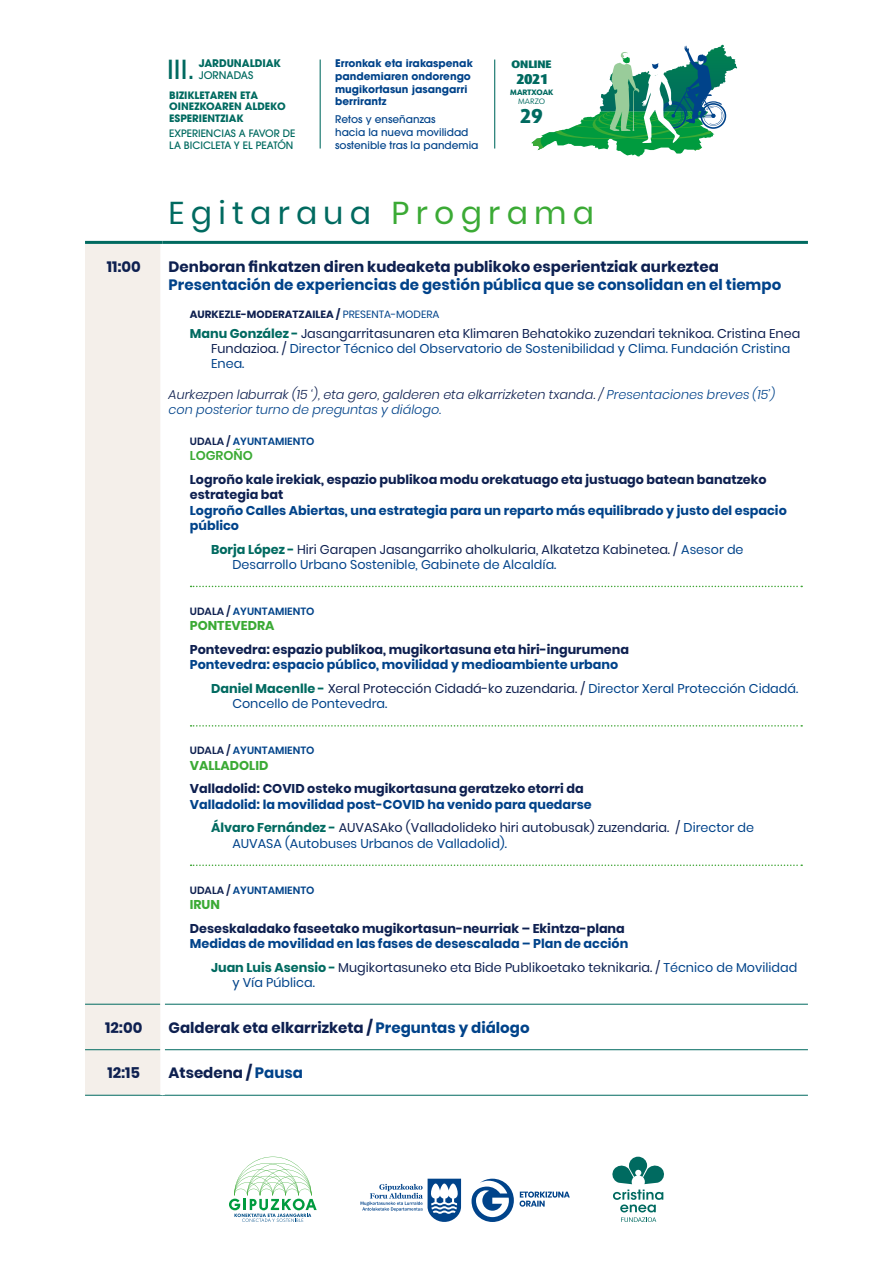
<style>
.page{position:relative;width:893px;height:1263px;background:#fff}
.page>*{position:absolute;margin:0;border:0;box-sizing:border-box;transform-origin:0 0}
.t1{font:31.5px "Poppins";letter-spacing:.2em;color:#006a60}
.t2{font:500 26.1px "ITC Avant Garde Pro";color:#006a60}
.t3{font:800 19.5px "URW Form";color:#006a60}
.t4{font:700 15px "Poppins";color:#0e2050}
.t5{font:700 15px "Poppins";color:#00438a}
.t6{font:13.8px "URW Form Poster";color:#006a60}
.t7{font:700 12.75px/23.9px "Poppins";color:#00438a}
.t8{font:12.75px/15.3px "Poppins";color:#0e2050}
.t9{font:700 12.75px/15.3px "Poppins";color:#0e2050}
.t10{font:italic 300 12.75px/15.3px "Poppins";color:#0e2050}
.t11{font:12.75px "Poppins";color:#00438a}
.t12{font:700 12.75px "Poppins";color:#3baa35}
.t13{font:600 12.75px "Poppins";color:#3baa35}
.t14{font:700 10.5px/12.6px "ITC Avant Garde Pro";color:#00438a}
.t15{font:600 10.5px "Poppins";color:#00438a}
.t16{font:500 10.5px/12.6px "ITC Avant Garde Pro";color:#00438a}
.t17{font:700 10.5px "Poppins";color:#0e2050}
.t18{font:700 10.5px "ITC Avant Garde Pro";letter-spacing:-.005em;color:#006a60}
.t19{font:500 10.5px "ITC Avant Garde Pro";color:#006a60}
.t20{font:10.5px "URW Form Poster";color:#006a60}
.t21{font:700 10.2px/11.2px "ITC Avant Garde Pro";color:#006a60}
.t22{font:500 10.2px/11.2px "ITC Avant Garde Pro";color:#006a60}
.t23{font:800 7.65px "URW Form";color:#006a60}
.t24{font:7.65px "URW Form";letter-spacing:.01em;color:#006a60}
.s1{color:#3baa35}
.s2{font-weight:400;color:#00438a}
.s3{font-weight:700;color:#006a60}
.s4{color:#00438a}
.s5{color:#0e2050}
.s6{color:#006a60}
.s7{font-weight:400;color:#0e2050}
.s8{font-weight:400}
</style>
<div class="page">
<svg style="left:612px;top:1157px;width:52px;height:65px"></svg>
<svg style="left:472px;top:1179px;width:42px;height:43px"></svg>
<svg style="left:520px;top:1191px;width:50px;height:16px"></svg>
<svg style="left:360px;top:1179px;width:101px;height:43px"></svg>
<svg style="left:229px;top:1157px;width:88px;height:65px"></svg>
<hr style="left:320px;top:60px;width:1px;height:89px;background:#006a60">
<hr style="left:494px;top:60px;width:1px;height:89px;background:#006a60">
<svg style="left:532px;top:45px;width:205px;height:111px"></svg>
<div style="left:85px;top:244px;width:75px;height:851px;background:#f4efea"></div>
<hr style="left:85px;top:1004px;width:75px;height:1px;background:#006a60">
<hr style="left:165px;top:1004px;width:643px;height:1px;background:#006a60">
<hr style="left:85px;top:1049px;width:75px;height:1px;background:#006a60">
<hr style="left:165px;top:1049px;width:643px;height:1px;background:#006a60">
<hr style="left:85px;top:1095px;width:78px;height:1px;background:#006a60">
<hr style="left:163px;top:1095px;width:645px;height:1px;background:#006a60">
<hr style="left:85px;top:241px;width:78px;height:3px;background:#006a60">
<hr style="left:163px;top:241px;width:645px;height:3px;background:#006a60">
<svg style="left:191px;top:586px;width:611px;height:1px"></svg>
<svg style="left:191px;top:725px;width:611px;height:2px"></svg>
<svg style="left:191px;top:864px;width:611px;height:2px"></svg>
<h2 class="t2" style="left:167px;top:53px;width:29px">III.</h2>
<p class="t18" style="left:199px;top:56px;width:84px">JARDUNALDIAK</p>
<p class="t19" style="left:199px;top:68px;width:56px">JORNADAS</p>
<p class="t21" style="left:169px;top:90px;width:118px">BIZIKLETAREN ETA<br>OINEZKOAREN ALDEKO<br>ESPERIENTZIAK</p>
<p class="t22" style="left:169px;top:128px;width:128px">EXPERIENCIAS A FAVOR DE<br>LA BICICLETA Y EL PEATÓN</p>
<p class="t14" style="left:335px;top:57px;width:139px">Erronkak eta irakaspenak pandemiaren ondorengo mugikortasun jasangarri berrirantz</p>
<p class="t16" style="left:335px;top:113px;width:145px">Retos y enseñanzas<br>hacia la nueva movilidad sostenible tras la pandemia</p>
<p class="t20" style="left:511px;top:56px;width:42px">ONLINE</p>
<p class="t6" style="left:517px;top:69px;width:33px">2021</p>
<p class="t23" style="left:510px;top:87px;width:45px">MARTXOAK</p>
<p class="t24" style="left:518px;top:96px;width:29px">MARZO</p>
<h3 class="t3" style="left:520px;top:102px;width:24px">29</h3>
<h1 class="t1" style="left:169px;top:195px;width:427px">Egitaraua <span class="s1">Programa</span></h1>
<p class="t4" style="left:107px;top:258px;width:36px">11:00</p>
<p class="t4" style="left:169px;top:258px;width:552px">Denboran finkatzen diren kudeaketa publikoko esperientziak aurkeztea</p>
<p class="t5" style="left:169px;top:276px;width:614px">Presentación de experiencias de gestión pública que se consolidan en el tiempo</p>
<p class="t17" style="left:190px;top:308px;width:251px">AURKEZLE-MODERATZAILEA / <span class="s2">PRESENTA-MODERA</span></p>
<p class="t8" style="left:211px;top:326px;width:591px;text-indent:-21px"><span class="s3">Manu González -</span> Jasangarritasunaren eta Klimaren Behatokiko zuzendari teknikoa. Cristina Enea<br>Fundazioa. / <span class="s4">Director Técnico del Observatorio de Sostenibilidad y Clima. Fundación Cristina<br>Enea.</span></p>
<p class="t10" style="left:169px;top:387px;width:608px">Aurkezpen laburrak (15 ‘), eta gero, galderen eta elkarrizketen txanda. / <span class="s4">Presentaciones breves (15’) con posterior turno de preguntas y diálogo.</span></p>
<p class="t15" style="left:190px;top:435px;width:126px"><span class="s5">UDALA /</span> AYUNTAMIENTO</p>
<p class="t13" style="left:190px;top:448px;width:65px">LOGROÑO</p>
<p class="t9" style="left:190px;top:472px;width:578px">Logroño kale irekiak, espazio publikoa modu orekatuago eta justuago batean banatzeko estrategia bat</p>
<p class="t7" style="left:190px;top:502px;width:598px;line-height:15.3px">Logroño Calles Abiertas, una estrategia para un reparto más equilibrado y justo del espacio público</p>
<p class="t8" style="left:232px;top:541px;width:513px;text-indent:-21px"><span class="s3">Borja López -</span> Hiri Garapen Jasangarriko aholkularia, Alkatetza Kabinetea. / <span class="s4">Asesor de<br>Desarrollo Urbano Sostenible, Gabinete de Alcaldía.</span></p>
<p class="t15" style="left:190px;top:605px;width:126px"><span class="s5">UDALA /</span> AYUNTAMIENTO</p>
<p class="t12" style="left:190px;top:618px;width:86px">PONTEVEDRA</p>
<p class="t9" style="left:190px;top:642px;width:441px">Pontevedra: espazio publikoa, mugikortasuna eta hiri-ingurumena</p>
<p class="t7" style="left:211px;top:653px;width:589px;text-indent:-21px">Pontevedra: espacio público, movilidad y medioambiente urbano<br><span class="s6">Daniel Macenlle -</span> <span class="s7">Xeral Protección Cidadá-ko zuzendaria. /</span> <span class="s8">Director Xeral Protección Cidadá.</span></p>
<p class="t11" style="left:232px;top:696px;width:156px">Concello de Pontevedra.</p>
<p class="t15" style="left:190px;top:744px;width:126px"><span class="s5">UDALA /</span> AYUNTAMIENTO</p>
<p class="t12" style="left:190px;top:758px;width:80px">VALLADOLID</p>
<p class="t9" style="left:190px;top:781px;width:395px">Valladolid: COVID osteko mugikortasuna geratzeko etorri da</p>
<p class="t7" style="left:211px;top:792px;width:544px;text-indent:-21px">Valladolid: la movilidad post-COVID ha venido para quedarse<br><span class="s6">Álvaro Fernández -</span> <span class="s7">AUVASAko (Valladolideko hiri autobusak) zuzendaria. /</span> <span class="s8">Director de</span></p>
<p class="t11" style="left:232px;top:836px;width:276px">AUVASA (Autobuses Urbanos de Valladolid).</p>
<p class="t15" style="left:190px;top:884px;width:126px"><span class="s5">UDALA /</span> AYUNTAMIENTO</p>
<p class="t12" style="left:190px;top:897px;width:32px">IRUN</p>
<p class="t9" style="left:190px;top:921px;width:437px">Deseskaladako faseetako mugikortasun-neurriak – Ekintza-plana</p>
<p class="t7" style="left:211px;top:932px;width:588px;text-indent:-21px">Medidas de movilidad en las fases de desescalada – Plan de acción<br><span class="s6">Juan Luis Asensio -</span> <span class="s7">Mugikortasuneko eta Bide Publikoetako teknikaria. /</span> <span class="s8">Técnico de Movilidad</span></p>
<p class="t11" style="left:232px;top:975px;width:84px">y Vía Pública.</p>
<p class="t4" style="left:105px;top:1019px;width:39px">12:00</p>
<p class="t4" style="left:169px;top:1019px;width:363px">Galderak eta elkarrizketa / <span class="s4">Preguntas y diálogo</span></p>
<p class="t4" style="left:107px;top:1064px;width:34px">12:15</p>
<p class="t4" style="left:169px;top:1064px;width:136px">Atsedena / <span class="s4">Pausa</span></p>
</div>
